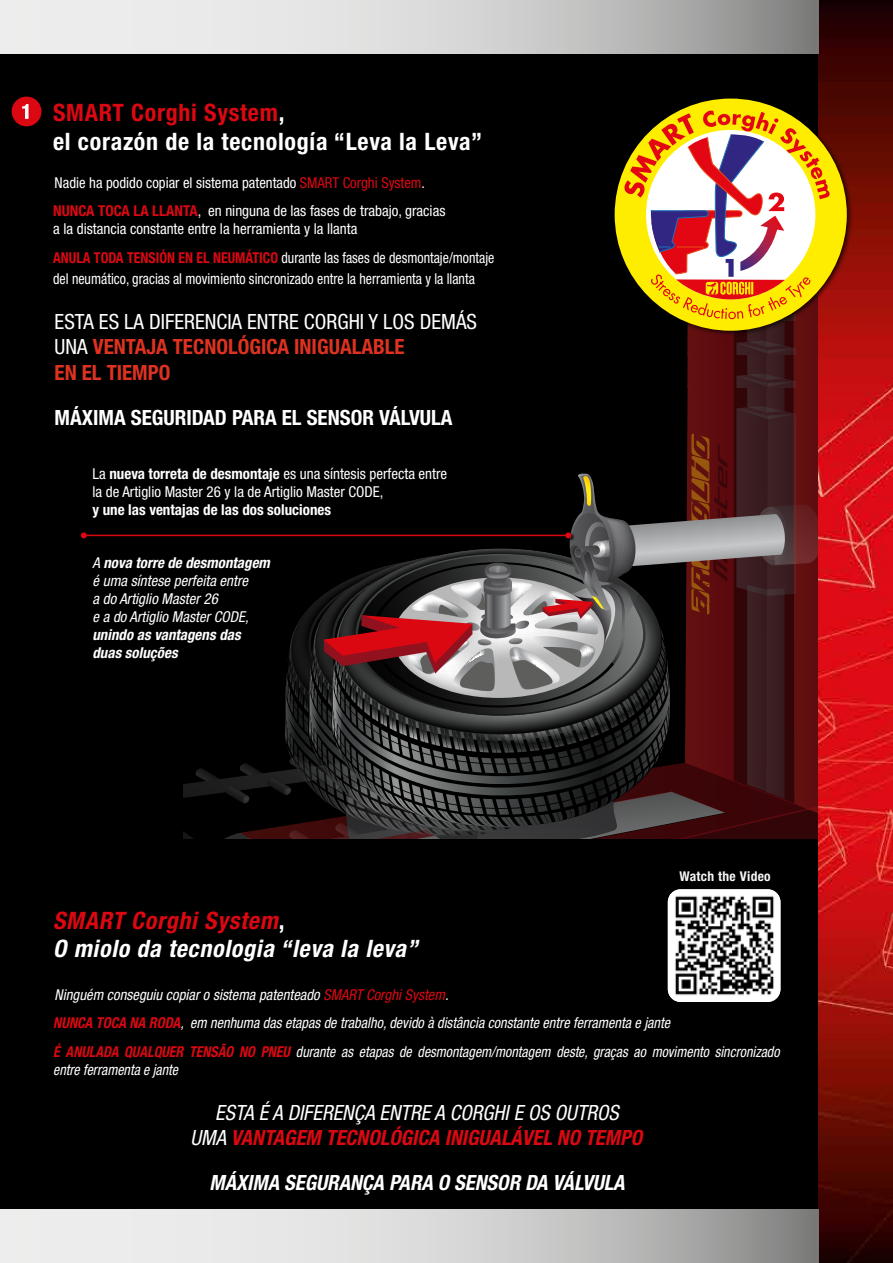
<style>
.page{position:relative;width:893px;height:1263px;background:#fff}
.page>*{position:absolute;margin:0;border:0;box-sizing:border-box;transform-origin:0 0}
.t1{font:700 condensed 24px/28.8px "Helvetica Neue LT Std";letter-spacing:.03em;color:#fff}
.t2{font:italic 700 condensed 24px/28.8px "Helvetica Neue LT Std";color:#fff}
.t3{font:condensed 21px/25.2px "Helvetica Neue LT Std";color:#fff}
.t4{font:italic condensed 21px/25.2px "Helvetica Neue LT Std";color:#fff;text-align:center}
.t5{font:italic 700 condensed 21px "Helvetica Neue LT Std";color:#fff}
.t6{font:700 condensed 21px "Helvetica Neue LT Std";color:#fff}
.t7{font:italic condensed 15px/18px "Helvetica Neue LT Std";color:#fff}
.t8{font:condensed 15px/28.5px "Helvetica Neue LT Std";color:#fff}
.t9{font:condensed 15px "Helvetica Neue LT Std";color:#fff;scale:.93 1}
.t10{font:700 condensed 15px "Helvetica Neue LT Std";color:#fff}
.t11{font:italic 700 condensed 15px/18px "Helvetica Neue LT Std";color:#fff}
.t12{font:italic condensed 15px "Helvetica Neue LT Std";color:#fff;scale:.93 1}
.t13{font:700 condensed 13.5px "Helvetica Neue LT Std";letter-spacing:.02em;color:#f6f6f6}
.s1{color:#db0812}
.s2{font-weight:700;color:#db0812}
.s3{font-weight:700;color:#de3221}
.s4{font-weight:700}
.s5{font-style:normal}
</style>
<div class="page">
<img style="left:818px;top:0;width:75px;height:1263px">
<div style="left:0;top:53px;width:818px;height:1157px;background:#000"></div>
<img style="left:668px;top:889px;width:112px;height:113px">
<div style="left:12px;top:97px;width:29px;height:29px;background:#db0812;border-radius:50%"></div>
<svg style="left:22px;top:104px;width:7px;height:15px"></svg>
<svg style="left:0;top:0;width:818px;height:54px;background:#cecece"></svg>
<svg style="left:0;top:1210px;width:818px;height:53px;background:#cecece"></svg>
<div style="left:612px;top:96px;width:241px;height:241px;background:#000;opacity:.75"></div>
<div style="left:615px;top:99px;width:232px;height:232px;background:#ffed00;border-radius:50%"></div>
<div style="left:80px;top:532px;width:495px;height:10px;background:#000;opacity:.75"></div>
<hr style="left:84px;top:535px;width:484px;height:1px;background:#db0812">
<svg style="left:183px;top:111px;width:647px;height:728px"></svg>
<svg style="left:81px;top:532px;width:6px;height:6px"></svg>
<h1 class="t1" style="left:53px;top:98px;width:431px"><span class="s1">SMART Corghi System</span>,<br>el corazón de la tecnología “Leva la Leva”</h1>
<p class="t8" style="left:53px;top:168px;width:394px">Nadie ha podido copiar el sistema patentado <span class="s1">SMART Corghi System</span>.<br><span class="s2">NUNCA TOCA LA LLANTA</span>, en ninguna de las fases de trabajo, gracias</p>
<p class="t8" style="left:53px;top:214px;width:443px">a la distancia constante entre la herramienta y la llanta<br><span class="s2">ANULA TODA TENSIÓN EN EL NEUMÁTICO</span> durante las fases de desmontaje/montaje</p>
<p class="t9" style="left:53px;top:270px;width:455px">del neumático, gracias al movimiento sincronizado entre la herramienta y la llanta</p>
<h2 class="t3" style="left:55px;top:309px;width:424px">ESTA ES LA DIFERENCIA ENTRE CORGHI Y LOS DEMÁS<br>UNA <span class="s3">VENTAJA TECNOLÓGICA INIGUALABLE<br>EN EL TIEMPO</span></h2>
<h2 class="t6" style="left:55px;top:404px;width:399px">MÁXIMA SEGURIDAD PARA EL SENSOR VÁLVULA</h2>
<p class="t8" style="left:92px;top:464px;width:356px;line-height:18px">La <span class="s4">nueva torreta de desmontaje</span> es una síntesis perfecta entre la de Artiglio Master 26 y la de Artiglio Master CODE,</p>
<p class="t10" style="left:92px;top:500px;width:240px">y une las ventajas de las dos soluciones</p>
<p class="t7" style="left:92px;top:553px;width:182px">A <span class="s4">nova torre de desmontagem </span>é uma síntese perfeita entre<br>a do Artiglio Master26<br>e a do Artiglio MasterCODE,</p>
<p class="t11" style="left:92px;top:625px;width:153px">unindo as vantagens das duas soluções</p>
<h1 class="t2" style="left:53px;top:905px;width:372px"><span class="s1">SMART Corghi System</span><span class="s5">,<br></span>O miolo da tecnologia “leva la leva”</h1>
<p class="t13" style="left:679px;top:868px;width:93px">Watch the Video</p>
<p class="t7" style="left:53px;top:980px;width:731px;line-height:28.5px">Ninguém conseguiu copiaro sistema patenteado <span class="s1">SMART CorghiSystem</span>.<br><span class="s2">NUNCA TOCA NA RODA</span>, em nenhuma dasetapasde trabalho,devido à distância constante entre ferramenta e jante<br><span class="s2">É ANULADA QUALQUER TENSÃO NO PNEU</span> durante as etapas de desmontagem/montagem deste, graças ao movimento sincronizado</p>
<p class="t12" style="left:53px;top:1061px;width:139px">entreferramentaejante</p>
<h2 class="t4" style="left:191px;top:1100px;width:458px">ESTA É A DIFERENÇA ENTRE A CORGHIE OS OUTROS<br>UMA <span class="s2">VANTAGEM TECNOLÓGICA INIGUALÁVEL NO TEMPO</span></h2>
<h2 class="t5" style="left:209px;top:1170px;width:422px">MÁXIMA SEGURANÇA PARA O SENSOR DA VÁLVULA</h2>
</div>
